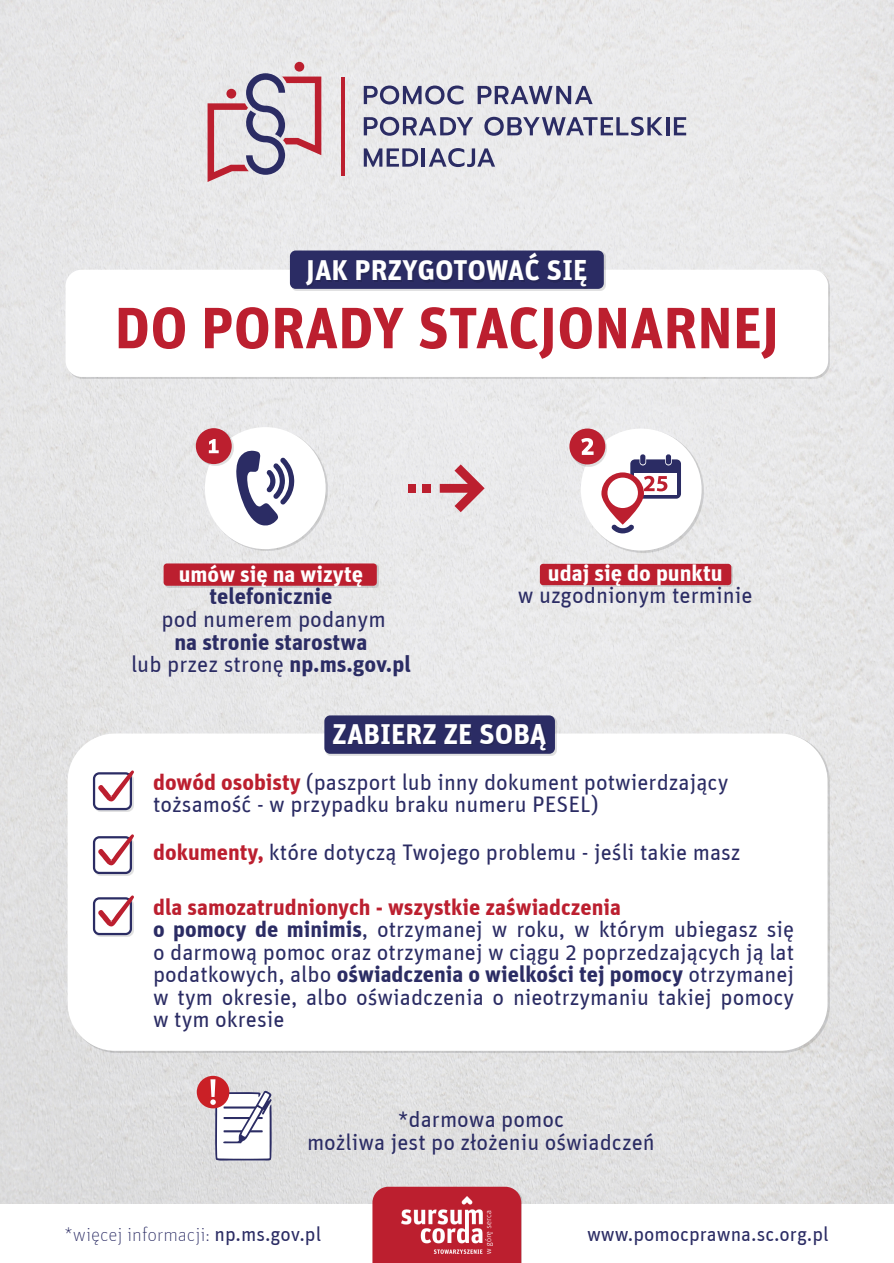
<style>
.page{position:relative;width:894px;height:1263px;background:#fff}
.page>*{position:absolute;margin:0;border:0;box-sizing:border-box;transform-origin:0 0}
.t1{font:700 58.05px "Unit";color:#bc1f2f}
.t2{font:700 28.8px "Unit";color:#fff}
.t3{font:700 22.65px/22.6px "Unit";color:#2b2c64;text-align:center}
.t4{font:22.65px "Unit";color:#2b2c64}
.t5{font:700 22.65px "Unit";color:#fff}
.t6{font:22.5px/22.5px "Unit";color:#2b2c64}
.t7{font:700 22.5px "Unit";color:#fff}
.t8{font:700 22.5px "Unit";color:#2b2c64}
.t9{font:100 19.95px "Unit";color:#2b2c64}
.t10{font:19.95px "Unit";color:#2b2c64}
.s1{font-weight:400}
.s2{font-weight:700;color:#bc1f2f}
.s3{font-weight:700}
</style>
<div class="page">
<img style="left:0;top:0;width:893px;height:1205px">
<svg style="left:439px;top:464px;width:45px;height:48px"></svg>
<div style="left:422px;top:484px;width:9px;height:9px;background:#bc1f2f"></div>
<div style="left:408px;top:484px;width:7px;height:9px;background:#bc1f2f"></div>
<div style="left:68px;top:733px;width:759px;height:318px;background:#fff;border-radius:48px"></div>
<img style="left:165px;top:565px;width:213px;height:22px">
<div style="left:163px;top:563px;width:213px;height:23px;background:#bc1f2f;border-radius:3px"></div>
<img style="left:206px;top:429px;width:121px;height:122px">
<div style="left:205px;top:427px;width:120px;height:122px;background:#fff;border-radius:50%"></div>
<svg style="left:236px;top:450px;width:58px;height:76px"></svg>
<img style="left:197px;top:430px;width:36px;height:36px">
<div style="left:196px;top:428px;width:36px;height:36px;background:#bc1f2f;border-radius:50%"></div>
<svg style="left:209px;top:439px;width:9px;height:14px"></svg>
<img style="left:541px;top:565px;width:191px;height:22px">
<div style="left:539px;top:564px;width:192px;height:21px;background:#bc1f2f;border-radius:3px"></div>
<img style="left:67px;top:271px;width:762px;height:108px">
<div style="left:66px;top:270px;width:761px;height:107px;background:#fff;border-radius:16px"></div>
<img style="left:291px;top:252px;width:314px;height:38px">
<div style="left:290px;top:250px;width:313px;height:39px;background:#2b2c64;border-radius:6px"></div>
<img style="left:326px;top:717px;width:230px;height:38px">
<div style="left:324px;top:715px;width:230px;height:39px;background:#2b2c64;border-radius:6px"></div>
<img style="left:94px;top:802px;width:39px;height:10px">
<div style="left:93px;top:772px;width:39px;height:38px;background:#fff;border:2px solid #2b2c64;border-radius:5px"></div>
<svg style="left:97px;top:770px;width:37px;height:32px"></svg>
<img style="left:95px;top:866px;width:38px;height:10px">
<div style="left:93px;top:836px;width:39px;height:38px;background:#fff;border:2px solid #2b2c64;border-radius:5px"></div>
<svg style="left:97px;top:834px;width:37px;height:32px"></svg>
<img style="left:94px;top:927px;width:39px;height:10px">
<div style="left:93px;top:897px;width:39px;height:38px;background:#fff;border:2px solid #2b2c64;border-radius:5px"></div>
<svg style="left:97px;top:895px;width:37px;height:32px"></svg>
<div style="left:372px;top:1187px;width:149px;height:76px;background:#bc1f2f"></div>
<img style="left:401px;top:1196px;width:91px;height:57px">
<svg style="left:363px;top:86px;width:100px;height:18px"></svg>
<svg style="left:477px;top:86px;width:115px;height:18px"></svg>
<svg style="left:363px;top:117px;width:110px;height:19px"></svg>
<svg style="left:484px;top:117px;width:178px;height:19px"></svg>
<hr style="left:666px;top:117px;width:3px;height:18px;background:#2b2c64">
<svg style="left:673px;top:117px;width:13px;height:18px"></svg>
<svg style="left:363px;top:148px;width:55px;height:19px"></svg>
<hr style="left:421px;top:148px;width:4px;height:19px;background:#2b2c64">
<svg style="left:428px;top:148px;width:67px;height:19px"></svg>
<hr style="left:341px;top:77px;width:3px;height:98px;background:#bc1f2f">
<div style="left:294px;top:62px;width:10px;height:10px;background:#bc1f2f;border-radius:50%"></div>
<svg style="left:207px;top:73px;width:114px;height:109px"></svg>
<img style="left:582px;top:430px;width:121px;height:122px">
<div style="left:580px;top:428px;width:121px;height:123px;background:#fff;border-radius:50%"></div>
<img style="left:570px;top:430px;width:36px;height:36px">
<div style="left:569px;top:428px;width:36px;height:36px;background:#bc1f2f;border-radius:50%"></div>
<svg style="left:581px;top:438px;width:12px;height:17px"></svg>
<div style="left:197px;top:1076px;width:32px;height:32px;background:#ca2026;border-radius:50%"></div>
<svg style="left:210px;top:1079px;width:64px;height:82px"></svg>
<div style="left:640px;top:454px;width:5px;height:10px;background:#2b2c64;border-radius:2px"></div>
<div style="left:665px;top:454px;width:5px;height:10px;background:#2b2c64;border-radius:2px"></div>
<svg style="left:630px;top:459px;width:50px;height:40px"></svg>
<svg style="left:601px;top:472px;width:42px;height:53px"></svg>
<div style="left:607px;top:478px;width:30px;height:30px;background:#fff;border-radius:50%"></div>
<svg style="left:611px;top:524px;width:23px;height:9px"></svg>
<p class="t2" style="left:306px;top:259px;width:282px">JAK PRZYGOTOWAĆ SIĘ</p>
<h1 class="t1" style="left:115px;top:306px;width:665px">DO PORADY STACJONARNEJ</h1>
<p class="t7" style="left:179px;top:565px;width:185px">umów się na wizytę</p>
<p class="t8" style="left:209px;top:588px;width:124px">telefonicznie</p>
<p class="t4" style="left:161px;top:611px;width:226px">pod numerem podanym</p>
<p class="t3" style="left:131px;top:632px;width:281px">na stronie starostwa<br><span class="s1">lub przez stronę</span> np.ms.gov.pl</p>
<p class="t5" style="left:547px;top:564px;width:176px">udaj się do punktu</p>
<p class="t4" style="left:517px;top:587px;width:236px">w uzgodnionym terminie</p>
<p class="t2" style="left:332px;top:722px;width:215px">ZABIERZ ZE SOBĄ</p>
<p class="t6" style="left:153px;top:773px;width:576px"><span class="s2">dowód osobisty</span> (paszport lub inny dokument potwierdzający tożsamość - w przypadku braku numeru PESEL)</p>
<p class="t6" style="left:153px;top:842px;width:588px"><span class="s2">dokumenty,</span> które dotyczą Twojego problemu - jeśli takie masz</p>
<p class="t6" style="left:153px;top:898px;width:642px"><span class="s2">dla samozatrudnionych - wszystkie zaświadczenia<br></span><span class="s3">o pomocy de minimis</span>, otrzymanej w roku, w którym ubiegasz się o darmową pomoc oraz otrzymanej w ciągu 2 poprzedzających ją lat podatkowych, albo <span class="s3">oświadczenia o wielkości tej pomocy</span> otrzymanej w tym okresie, albo oświadczenia o nieotrzymaniu takiej pomocy w tym okresie</p>
<p class="t6" style="left:307px;top:1110px;width:349px;text-align:center">*darmowa pomoc<br>możliwa jest po złożeniu oświadczeń</p>
<p class="t9" style="left:64px;top:1226px;width:258px">*więcej informacji: <span class="s1">np.ms.gov.pl</span></p>
<p class="t10" style="left:587px;top:1226px;width:243px">www.pomocprawna.sc.org.pl</p>
</div>
